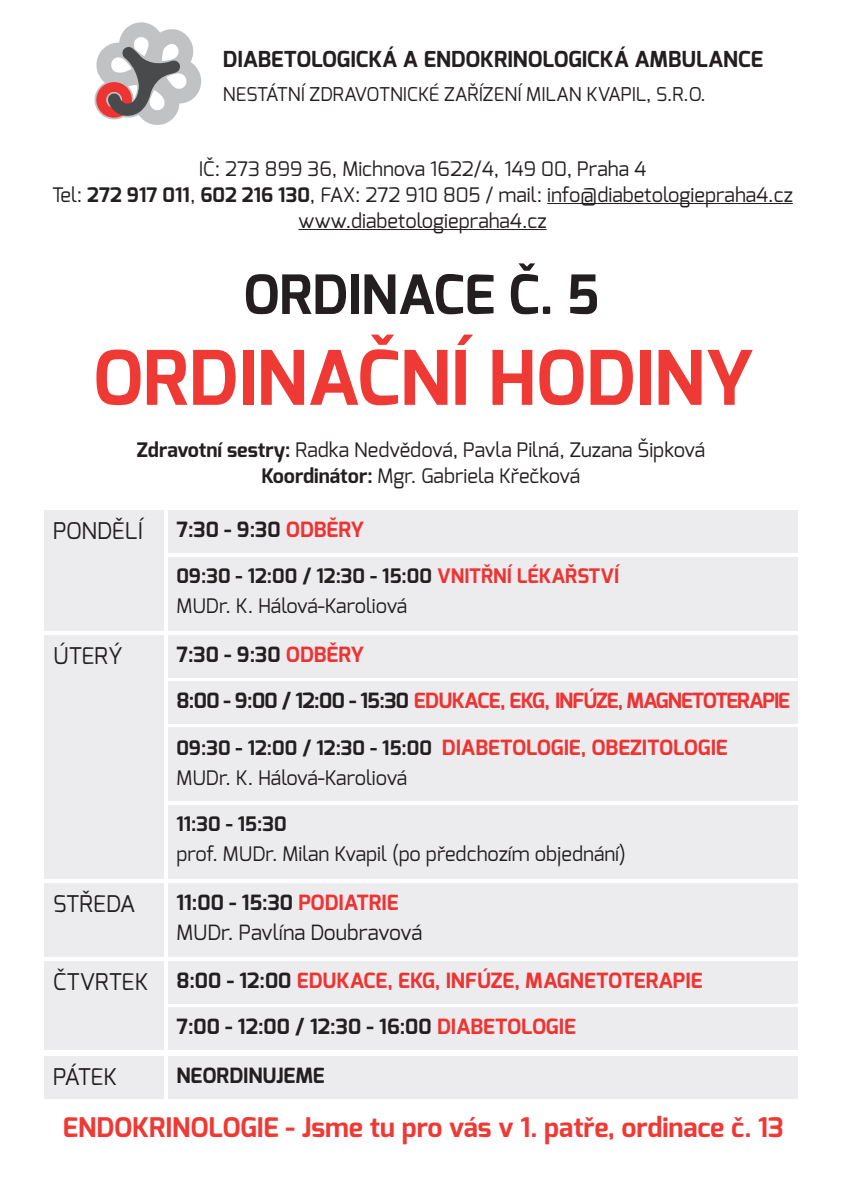
<style>
.page{position:relative;width:842px;height:1191px;background:#fff}
.page>*{position:absolute;margin:0;border:0;box-sizing:border-box;transform-origin:0 0}
.t1{font:700 75px "Exo";color:#ef3935}
.t2{font:700 54px "Exo";color:#231f20}
.t3{font:700 27px "Exo";color:#ef3935}
.t4{font:23px "Exo";color:#231f20}
.t5{font:700 22px "Exo";color:#231f20}
.t6{font:700 21px "Exo";color:#231f20}
.t7{font:700 21px "Exo";color:#ee3433}
.t8{font:700 21px "Exo";letter-spacing:-.05em;color:#ee3433}
.t9{font:21px "Exo";color:#231f20}
.t10{font:20px "Exo";color:#231f20}
.t11{font:700 20px "Exo";color:#231f20}
.t12{font:19px "Exo";color:#231f20}
.s1{font-weight:700}
.s2{color:#ee3433}
.s3{color:#231f20}
.s4{font-size:20px;color:#231f20}
</style>
<div class="page">
<hr style="left:547px;top:203px;width:246px;height:1px;background:#231f20">
<hr style="left:298px;top:229px;width:249px;height:1px;background:#231f20">
<svg style="left:94px;top:22px;width:107px;height:103px"></svg>
<div style="left:45px;top:510px;width:119px;height:121px;background:#ececee"></div>
<div style="left:168px;top:557px;width:629px;height:74px;background:#ececee"></div>
<div style="left:45px;top:635px;width:119px;height:244px;background:#ececee"></div>
<div style="left:168px;top:681px;width:629px;height:43px;background:#ececee"></div>
<div style="left:168px;top:510px;width:629px;height:43px;background:#ececee"></div>
<div style="left:168px;top:635px;width:629px;height:42px;background:#ececee"></div>
<div style="left:168px;top:727px;width:629px;height:74px;background:#ececee"></div>
<div style="left:168px;top:805px;width:629px;height:74px;background:#ececee"></div>
<div style="left:45px;top:883px;width:119px;height:74px;background:#ececee"></div>
<div style="left:45px;top:960px;width:119px;height:89px;background:#ececee"></div>
<div style="left:45px;top:1056px;width:119px;height:42px;background:#ececee"></div>
<div style="left:168px;top:960px;width:629px;height:43px;background:#ececee"></div>
<div style="left:168px;top:1056px;width:629px;height:42px;background:#ececee"></div>
<div style="left:168px;top:883px;width:629px;height:74px;background:#ececee"></div>
<div style="left:168px;top:1007px;width:629px;height:42px;background:#ececee"></div>
<p class="t5" style="left:223px;top:44px;width:542px">DIABETOLOGICKÁ A ENDOKRINOLOGICKÁ AMBULANCE</p>
<p class="t12" style="left:223px;top:81px;width:484px">NESTÁTNÍ ZDRAVOTNICKÉ ZAŘÍZENÍ MILAN KVAPIL, S.R.O.</p>
<p class="t10" style="left:199px;top:156px;width:449px">IČ: 273 899 36, Michnova 1622/4, 149 00, Praha 4</p>
<p class="t10" style="left:52px;top:182px;width:742px">Tel: <span class="s1">272 917 011</span>, <span class="s1">602 216 130</span>, FAX: 272 910 805 / mail: info@diabetologiepraha4.cz</p>
<p class="t10" style="left:298px;top:208px;width:250px">www.diabetologiepraha4.cz</p>
<p class="t2" style="left:243px;top:260px;width:358px">ORDINACE Č. 5</p>
<p class="t1" style="left:93px;top:330px;width:663px">ORDINAČNÍ HODINY</p>
<p class="t10" style="left:137px;top:437px;width:570px"><span class="s1">Zdravotní sestry:</span> Radka Nedvědová, Pavla Pilná, Zuzana Šipková</p>
<p class="t10" style="left:262px;top:463px;width:320px"><span class="s1">Koordinátor:</span> Mgr. Gabriela Křečková</p>
<p class="t4" style="left:53px;top:516px;width:91px">PONDĚLÍ</p>
<p class="t6" style="left:176px;top:516px;width:189px">7:30 - 9:30 <span class="s2">ODBĚRY</span></p>
<p class="t11" style="left:176px;top:563px;width:444px">09:30 - 12:00 / 12:30 - 15:00 <span class="s2">VNITŘNÍ LÉKAŘSTVÍ</span></p>
<p class="t10" style="left:176px;top:593px;width:232px">MUDr. K. Hálová-Karoliová</p>
<p class="t4" style="left:53px;top:641px;width:71px">ÚTERÝ</p>
<p class="t6" style="left:176px;top:641px;width:189px">7:30 - 9:30 <span class="s2">ODBĚRY</span></p>
<p class="t8" style="left:176px;top:687px;width:615px"><span class="s3">8:00 - 9:00 / 12:00 - 15:30</span> EDUKACE, EKG, INFÚZE, MAGNETOTERAPIE</p>
<p class="t7" style="left:176px;top:733px;width:553px"><span class="s4">09:30 - 12:00 / 12:30 - 15:00</span> DIABETOLOGIE, OBEZITOLOGIE</p>
<p class="t10" style="left:176px;top:764px;width:232px">MUDr. K. Hálová-Karoliová</p>
<p class="t11" style="left:176px;top:811px;width:112px">11:30 - 15:30</p>
<p class="t10" style="left:176px;top:841px;width:451px">prof. MUDr. Milan Kvapil (po předchozím objednání)</p>
<p class="t4" style="left:53px;top:889px;width:84px">STŘEDA</p>
<p class="t6" style="left:176px;top:889px;width:224px">11:00 - 15:30 <span class="s2">PODIATRIE</span></p>
<p class="t9" style="left:176px;top:919px;width:247px">MUDr. Pavlína Doubravová</p>
<p class="t4" style="left:53px;top:966px;width:97px">ČTVRTEK</p>
<p class="t7" style="left:176px;top:966px;width:528px"><span class="s3">8:00 - 12:00</span> EDUKACE, EKG, INFÚZE, MAGNETOTERAPIE</p>
<p class="t6" style="left:176px;top:1013px;width:401px">7:00 - 12:00 / 12:30 - 16:00 <span class="s2">DIABETOLOGIE</span></p>
<p class="t4" style="left:53px;top:1062px;width:65px">PÁTEK</p>
<p class="t6" style="left:176px;top:1062px;width:150px">NEORDINUJEME</p>
<p class="t3" style="left:63px;top:1109px;width:723px">ENDOKRINOLOGIE - Jsme tu pro vás v 1. patře, ordinace č. 13</p>
</div>
